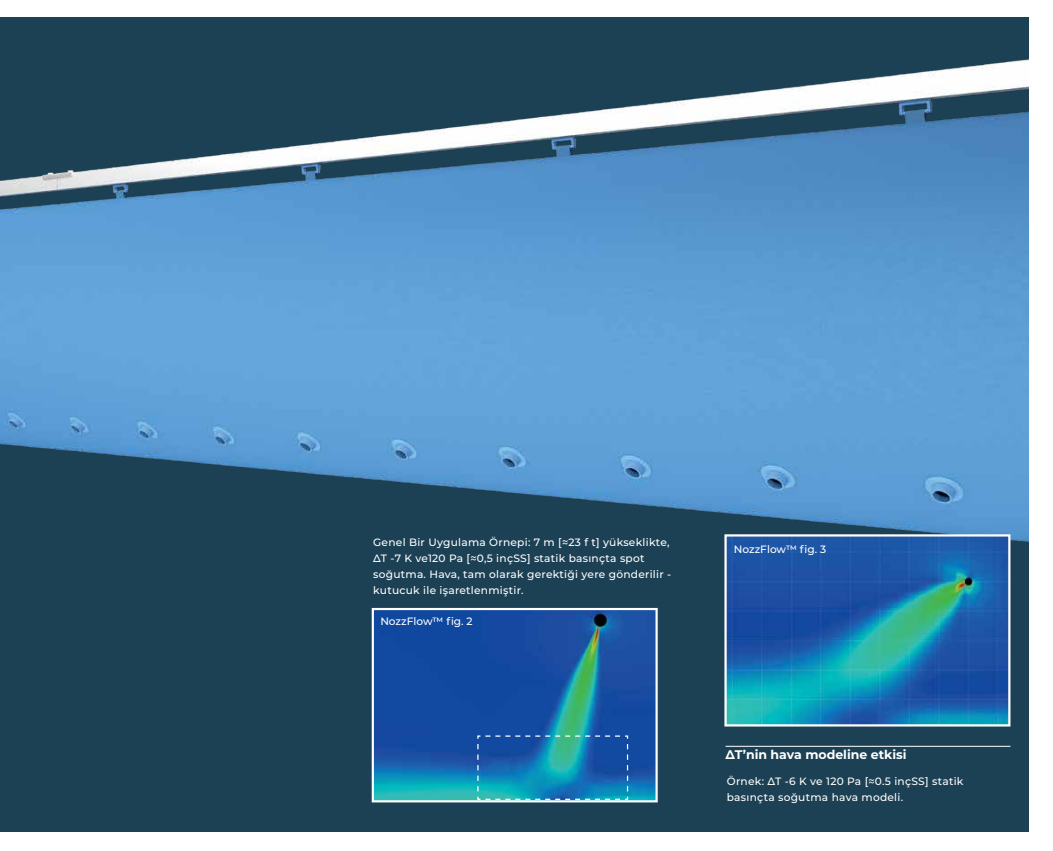
<style>
.page{position:relative;width:1053px;height:851px;background:#fff}
.page>*{position:absolute;margin:0;border:0;box-sizing:border-box;transform-origin:0 0}
.t1{font:700 12.5px "Montserrat";color:#fff}
.t2{font:500 10.62px/16.2px "Montserrat";letter-spacing:.025em;color:#fff}
.t3{font:500 10.62px "Montserrat";color:#fff}
</style>
<div class="page">
<div style="left:0;top:18px;width:1028px;height:814px;background:#1d4154"></div>
<img style="left:0;top:17px;width:1028px;height:678px">
<img style="left:727px;top:537px;width:280px;height:186px">
<div style="left:724px;top:534px;width:286px;height:192px;border:2px solid #fff"></div>
<img style="left:375px;top:610px;width:279px;height:189px">
<div style="left:372px;top:607px;width:285px;height:195px;border:2px solid #fff"></div>
<svg style="left:476px;top:734px;width:152px;height:66px;background:#197caf"></svg>
<hr style="left:725px;top:745px;width:285px;height:1px;background:#fff">
<p class="t2" style="left:373px;top:533px;width:299px">Genel Bir Uygulama Örnepi: 7 m [≈23 f t] yükseklikte, ΔT -7 K ve120 Pa [≈0,5 inçSS] statik basınçta spot soğutma. Hava, tam olarak gerektiği yere gönderilir - kutucuk ile işaretlenmiştir.</p>
<p class="t3" style="left:380px;top:614px;width:94px">NozzFlow™ fig. 2</p>
<p class="t3" style="left:733px;top:541px;width:94px">NozzFlow™ fig. 3</p>
<p class="t1" style="left:725px;top:745px;width:182px">ΔT’nin hava modeline etkisi</p>
<p class="t2" style="left:726px;top:772px;width:238px">Örnek: ΔT -6 K ve 120 Pa [≈0.5 inçSS] statik basınçta soğutma hava modeli.</p>
</div>
